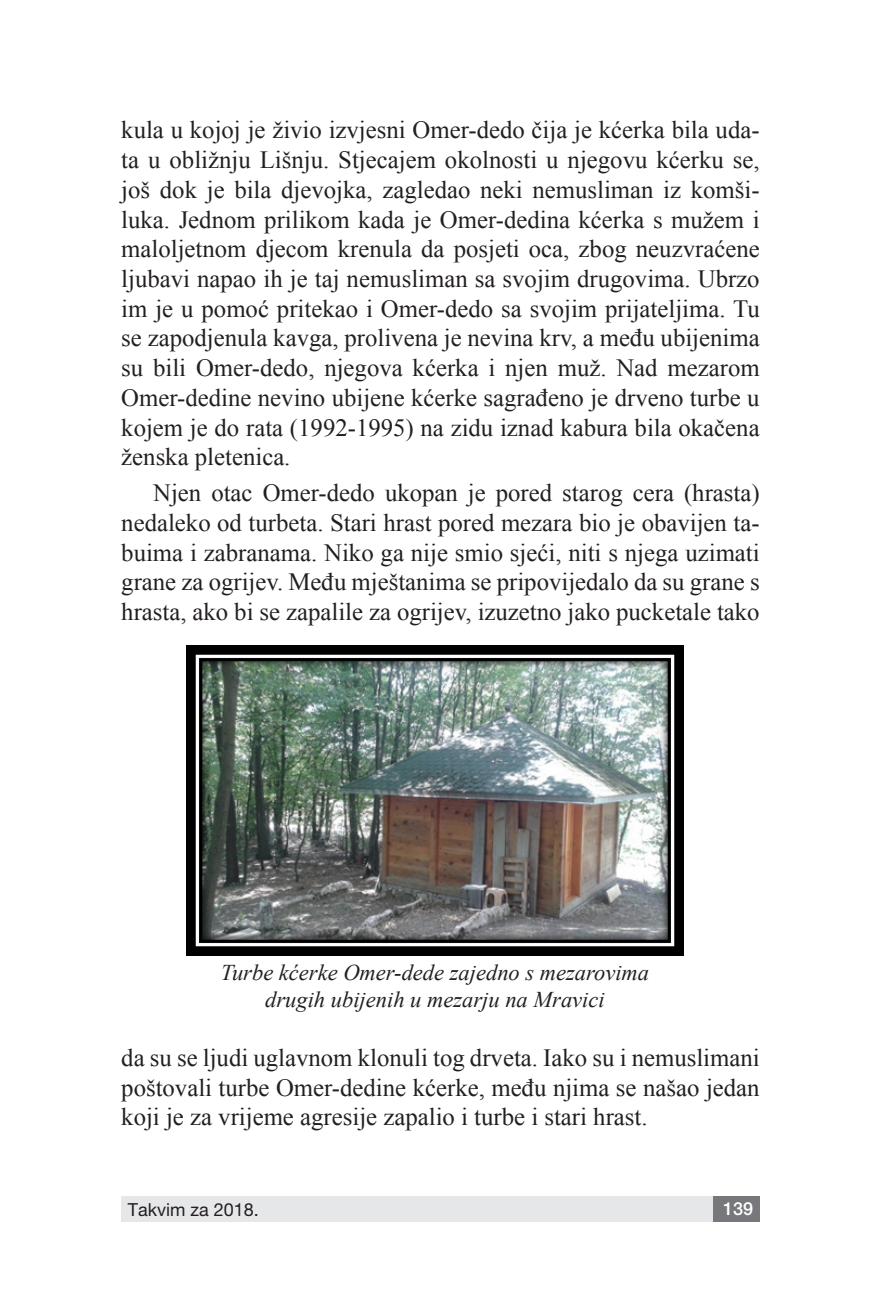
<style>
.page{position:relative;width:881px;height:1308px;background:#fff}
.page>*{position:absolute;margin:0;border:0;box-sizing:border-box;transform-origin:0 0}
.Fusnote{font:24.75px/29.7px "Times New Roman";color:#231f20;text-align:justify}
.Tekst{font:24.75px/29.7px "Times New Roman";color:#231f20;text-align:justify}
.Tekst-2{font:italic 22.5px/27px "Times New Roman";color:#231f20;text-align:center}
.t1{font:18px "Helvetica Neue LT Pro";color:#231f20}
.t2{font:500 18px "Helvetica Neue LT Pro";color:#fff}
</style>
<div class="page">
<div style="left:121px;top:1196px;width:638px;height:25px;background:#e6e7e9"></div>
<div style="left:713px;top:1196px;width:46px;height:25px;background:#76787b"></div>
<img style="left:187px;top:645px;width:495px;height:310px">
<p class="Fusnote" style="left:121px;top:115px;width:639px">kula u kojoj je živio izvjesni Omer-dedo čija je kćerka bila uda&shy;ta u obližnju Lišnju. Stjecajem okolnosti u njegovu kćerku se, još dok je bila djevojka, zagledao neki nemusliman iz komši&shy;luka. Jednom prilikom kada je Omer-dedina kćerka s mužem i maloljetnom djecom krenula da posjeti oca, zbog neuzvraćene ljubavi napao ih je taj nemusliman sa svojim drugovima. Ubrzo im je u pomoć pritekao i Omer-dedo sa svojim prijateljima. Tu se zapodjenula kavga, prolivena je nevina krv, a među ubijenima su bili Omer-dedo, njegova kćerka i njen muž. Nad mezarom Omer-dedine nevino ubijene kćerke sagrađeno je drveno turbe u kojem je do rata (1992-1995) na zidu iznad kabura bila okačena ženska pletenica.</p>
<p class="Tekst" style="left:121px;top:478px;width:639px;text-indent:32px">Njen otac Omer-dedo ukopan je pored starog cera (hrasta) nedaleko od turbeta. Stari hrast pored mezara bio je obavijen ta&shy;buima i zabranama. Niko ga nije smio sjeći, niti s njega uzimati grane za ogrijev. Među mještanima se pripovijedalo da su grane s hrasta, ako bi se zapalile za ogrijev, izuzetno jako pucketale tako</p>
<p class="Tekst-2" style="left:221px;top:958px;width:429px">Turbe kćerke Omer-dede zajedno s mezarovima drugih ubijenih u mezarju na Mravici</p>
<p class="Tekst" style="left:121px;top:1042px;width:639px">da su se ljudi uglavnom klonuli tog drveta. Iako su i nemuslimani poštovali turbe Omer-dedine kćerke, među njima se našao jedan koji je za vrijeme agresije zapalio i turbe i stari hrast.</p>
<p class="t1" style="left:128px;top:1198px;width:133px">Takvim za 2018.</p>
<p class="t2" style="left:723px;top:1197px;width:32px">139</p>
</div>
